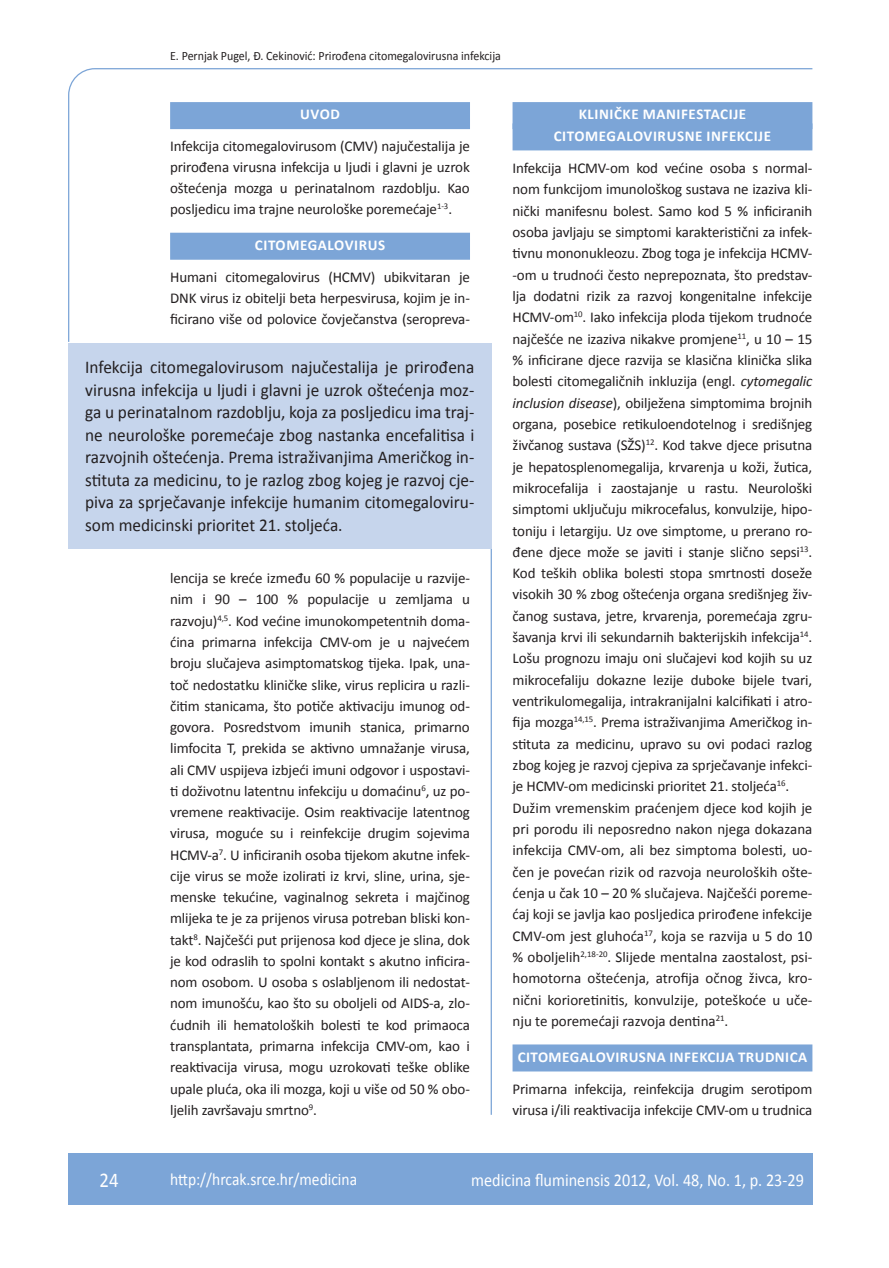
<style>
.page{position:relative;width:889px;height:1268px;background:#fff}
.page>*{position:absolute;margin:0;border:0;box-sizing:border-box;transform-origin:0 0}
.t1{font:21px "Calibri";color:#fff;scale:.9 1}
.anterfile{font:18px/22.5px "Calibri";color:#231f20;text-align:justify;scale:.96 1}
.t2{font:18px "Calibri";color:#fff;scale:.9 1}
.t3{font:17.25px "Calibri";color:#fff;scale:.9 1}
.osnovni_tekst{font:15px/21.3px "Calibri";letter-spacing:-.01em;color:#231f20;text-align:justify}
.naslov_ruler{font:700 15px "Calibri";letter-spacing:.04em;color:#fff}
.glava{font:12.75px "Calibri";color:#231f20;scale:.94 1}
.s1{font-style:italic}
</style>
<div class="page">
<svg style="left:68px;top:68px;width:745px;height:274px"></svg>
<hr style="left:490px;top:548px;width:2px;height:566px;background:#7ca5d7">
<div style="left:68px;top:1152px;width:744px;height:51px;background:#7ca5d7"></div>
<div style="left:170px;top:102px;width:300px;height:27px;background:#7ca5d7"></div>
<div style="left:170px;top:233px;width:300px;height:27px;background:#7ca5d7"></div>
<div style="left:512px;top:102px;width:300px;height:27px;background:#7ca5d7"></div>
<div style="left:512px;top:123px;width:300px;height:27px;background:#7ca5d7"></div>
<div style="left:512px;top:1044px;width:300px;height:27px;background:#7ca5d7"></div>
<div style="left:68px;top:342px;width:423px;height:206px;background:#c6d5ec"></div>
<p class="glava" style="left:170px;top:47px;width:353px">E. Pernjak Pugel, Đ. Cekinović: Prirođena citomegalovirusna infekcija</p>
<p class="naslov_ruler" style="left:300px;top:105px;width:41px">UVOD</p>
<p class="osnovni_tekst" style="left:170px;top:135px;width:301px">Infekcija citomegalovirusom (CMV) najučestalija je prirođena virusna infekcija u ljudi i glavni je uzrok oštećenja mozga u perinatalnom razdoblju. Kao posljedicu ima trajne neurološke poremećaje<sup>1-3</sup>.</p>
<p class="naslov_ruler" style="left:255px;top:236px;width:132px">CITOMEGALOVIRUS</p>
<p class="osnovni_tekst" style="left:170px;top:266px;width:301px">Humani citomegalovirus (HCMV) ubikvitaran je DNK virus iz obitelji beta herpesvirusa, kojim je in&shy;ficirano više od polovice čovječanstva (seropreva-</p>
<p class="anterfile" style="left:85px;top:355px;width:407px">Infekcija citomegalovirusom najučestalija je prirođena virusna infekcija u ljudi i glavni je uzrok oštećenja moz&shy;ga u perinatalnom razdoblju, koja za posljedicu ima traj&shy;ne neurološke poremećaje zbog nastanka encefalitisa i razvojnih oštećenja. Prema istraživanjima Američkog in&shy;stituta za medicinu, to je razlog zbog kojeg je razvoj cje&shy;piva za sprječavanje infekcije humanim citomegaloviru&shy;som medicinski prioritet 21. stoljeća.</p>
<p class="osnovni_tekst" style="left:170px;top:566px;width:301px">lencija se kreće između 60 % populacije u razvije&shy;nim i 90 – 100 % populacije u zemljama u razvoju)<sup>4,5</sup>. Kod većine imunokompetentnih doma&shy;ćina primarna infekcija CMV-om je u najvećem broju slučajeva asimptomatskog tijeka. Ipak, una&shy;toč nedostatku kliničke slike, virus replicira u razli&shy;čitim stanicama, što potiče aktivaciju imunog od&shy;govora. Posredstvom imunih stanica, primarno limfocita T, prekida se aktivno umnažanje virusa, ali CMV uspijeva izbjeći imuni odgovor i uspostavi&shy;ti doživotnu latentnu infekciju u domaćinu<sup>6</sup>, uz po&shy;vremene reaktivacije. Osim reaktivacije latentnog virusa, moguće su i reinfekcije drugim sojevima HCMV-a<sup>7</sup>. U inficiranih osoba tijekom akutne infek&shy;cije virus se može izolirati iz krvi, sline, urina, sje&shy;menske tekućine, vaginalnog sekreta i majčinog mlijeka te je za prijenos virusa potreban bliski kon&shy;takt<sup>8</sup>. Najčešći put prijenosa kod djece je slina, dok je kod odraslih to spolni kontakt s akutno inficira&shy;nom osobom. U osoba s oslabljenom ili nedostat&shy;nom imunošću, kao što su oboljeli od AIDS-a, zlo&shy;ćudnih ili hematoloških bolesti te kod primaoca transplantata, primarna infekcija CMV-om, kao i reaktivacija virusa, mogu uzrokovati teške oblike upale pluća, oka ili mozga, koji u više od 50 % obo&shy;ljelih završavaju smrtno<sup>9</sup>.</p>
<p class="naslov_ruler" style="left:579px;top:105px;width:169px">KLINIČKE MANIFESTACIJE</p>
<p class="naslov_ruler" style="left:554px;top:126px;width:219px">CITOMEGALOVIRUSNE INFEKCIJE</p>
<p class="osnovni_tekst" style="left:512px;top:157px;width:301px">Infekcija HCMV-om kod većine osoba s normal&shy;nom funkcijom imunološkog sustava ne izaziva kli&shy;nički manifesnu bolest. Samo kod 5 % inficiranih osoba javljaju se simptomi karakteristični za infek&shy;tivnu mononukleozu. Zbog toga je infekcija HCMV--om u trudnoći često neprepoznata, što predstav&shy;lja dodatni rizik za razvoj kongenitalne infekcije HCMV-om<sup>10</sup>. Iako infekcija ploda tijekom trudnoće najčešće ne izaziva nikakve promjene<sup>11</sup>, u 10 – 15 % inficirane djece razvija se klasična klinička slika bolesti citomegaličnih inkluzija (engl. <span class="s1">cytomegalic inclusion disease</span>), obilježena simptomima brojnih organa, posebice retikuloendotelnog i središnjeg živčanog sustava (SŽS)<sup>12</sup>. Kod takve djece prisutna je hepatosplenomegalija, krvarenja u koži, žutica, mikrocefalija i zaostajanje u rastu. Neurološki simptomi uključuju mikrocefalus, konvulzije, hipo&shy;toniju i letargiju. Uz ove simptome, u prerano ro&shy;đene djece može se javiti i stanje slično sepsi<sup>13</sup>.<br>Kod teških oblika bolesti stopa smrtnosti doseže visokih 30 % zbog oštećenja organa središnjeg živ&shy;čanog sustava, jetre, krvarenja, poremećaja zgru&shy;šavanja krvi ili sekundarnih bakterijskih infekcija<sup>14</sup>.<br>Lošu prognozu imaju oni slučajevi kod kojih su uz mikrocefaliju dokazne lezije duboke bijele tvari, ventrikulomegalija, intrakranijalni kalcifikati i atro&shy;fija mozga<sup>14,15</sup>. Prema istraživanjima Američkog in&shy;stituta za medicinu, upravo su ovi podaci razlog zbog kojeg je razvoj cjepiva za sprječavanje infekci&shy;je HCMV-om medicinski prioritet 21. stoljeća<sup>16</sup>.</p>
<p class="osnovni_tekst" style="left:512px;top:796px;width:301px">Dužim vremenskim praćenjem djece kod kojih je pri porodu ili neposredno nakon njega dokazana infekcija CMV-om, ali bez simptoma bolesti, uo&shy;čen je povećan rizik od razvoja neuroloških ošte&shy;ćenja u čak 10 – 20 % slučajeva. Najčešći poreme&shy;ćaj koji se javlja kao posljedica prirođene infekcije CMV-om jest gluhoća<sup>17</sup>, koja se razvija u 5 do 10 % oboljelih<sup>2,18-20</sup>. Slijede mentalna zaostalost, psi&shy;homotorna oštećenja, atrofija očnog živca, kro&shy;nični korioretinitis, konvulzije, poteškoće u uče&shy;nju te poremećaji razvoja dentina<sup>21</sup>.</p>
<p class="naslov_ruler" style="left:518px;top:1047px;width:291px">CITOMEGALOVIRUSNA INFEKCIJA TRUDNICA</p>
<p class="osnovni_tekst" style="left:512px;top:1077px;width:301px">Primarna infekcija, reinfekcija drugim serotipom virusa i/ili reaktivacija infekcije CMV-om u trudnica</p>
<p class="t1" style="left:99px;top:1166px;width:23px">24</p>
<p class="t3" style="left:170px;top:1167px;width:209px">http://hrcak.srce.hr/medicina</p>
<p class="t2" style="left:471px;top:1168px;width:371px">medicina fluminensis 2012, Vol. 48, No. 1, p. 23-29</p>
</div>
